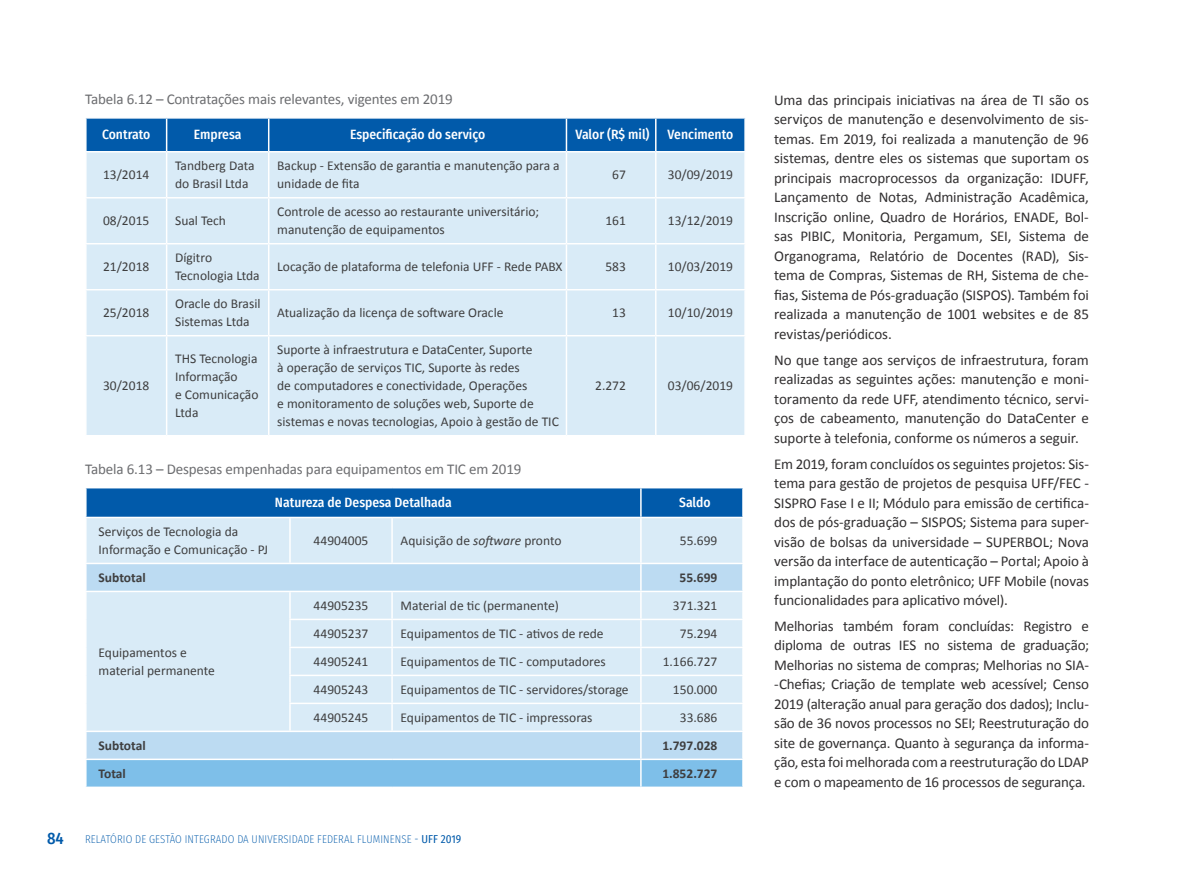
<style>
.page{position:relative;width:1191px;height:893px;background:#fff}
.page>*{position:absolute;margin:0;border:0;box-sizing:border-box;transform-origin:0 0}
.t1{font:500 16.5px "Fira Sans Condensed";color:#015aaa}
.t2{font:15px/19.5px "Calibri";letter-spacing:-.01em;color:#312f30;text-align:justify}
.t3{font:15px "Calibri";letter-spacing:-.01em;color:#6c6d70}
.t4{font:13.5px/18px "Calibri";color:#3e3e3f}
.t5{font:500 13.5px "Fira Sans Condensed";color:#fff}
.t6{font:700 13.5px "Calibri";color:#3e3e3f}
.t7{font:200 11.25px "Fira Sans Condensed";letter-spacing:.01em;color:#015aaa}
.s1{font-style:italic}
.s2{font-weight:300}
.s3{font-weight:400}
</style>
<div class="page">
<div style="left:87px;top:119px;width:657px;height:32px;background:#015aaa"></div>
<div style="left:87px;top:153px;width:657px;height:282px;background:#d9ebf7"></div>
<hr style="left:166px;top:119px;width:1px;height:32px;background:#fff">
<hr style="left:268px;top:119px;width:1px;height:32px;background:#fff">
<hr style="left:566px;top:119px;width:1px;height:32px;background:#fff">
<hr style="left:655px;top:119px;width:1px;height:32px;background:#fff">
<hr style="left:166px;top:153px;width:1px;height:44px;background:#fff">
<hr style="left:268px;top:153px;width:1px;height:44px;background:#fff">
<hr style="left:566px;top:153px;width:1px;height:44px;background:#fff">
<hr style="left:655px;top:153px;width:1px;height:44px;background:#fff">
<hr style="left:85px;top:197px;width:82px;height:1px;background:#fff">
<hr style="left:167px;top:197px;width:102px;height:1px;background:#fff">
<hr style="left:166px;top:198px;width:1px;height:45px;background:#fff">
<hr style="left:269px;top:197px;width:297px;height:1px;background:#fff">
<hr style="left:268px;top:198px;width:1px;height:45px;background:#fff">
<hr style="left:566px;top:197px;width:90px;height:1px;background:#fff">
<hr style="left:566px;top:198px;width:1px;height:45px;background:#fff">
<hr style="left:656px;top:197px;width:90px;height:1px;background:#fff">
<hr style="left:655px;top:198px;width:1px;height:45px;background:#fff">
<hr style="left:85px;top:243px;width:82px;height:1px;background:#fff">
<hr style="left:167px;top:243px;width:102px;height:1px;background:#fff">
<hr style="left:166px;top:244px;width:1px;height:45px;background:#fff">
<hr style="left:269px;top:243px;width:297px;height:1px;background:#fff">
<hr style="left:268px;top:244px;width:1px;height:45px;background:#fff">
<hr style="left:566px;top:243px;width:90px;height:1px;background:#fff">
<hr style="left:566px;top:244px;width:1px;height:45px;background:#fff">
<hr style="left:656px;top:243px;width:90px;height:1px;background:#fff">
<hr style="left:655px;top:244px;width:1px;height:45px;background:#fff">
<hr style="left:85px;top:289px;width:82px;height:1px;background:#fff">
<hr style="left:167px;top:289px;width:102px;height:1px;background:#fff">
<hr style="left:166px;top:290px;width:1px;height:45px;background:#fff">
<hr style="left:269px;top:289px;width:297px;height:1px;background:#fff">
<hr style="left:268px;top:290px;width:1px;height:45px;background:#fff">
<hr style="left:566px;top:289px;width:90px;height:1px;background:#fff">
<hr style="left:566px;top:290px;width:1px;height:45px;background:#fff">
<hr style="left:656px;top:289px;width:90px;height:1px;background:#fff">
<hr style="left:655px;top:290px;width:1px;height:45px;background:#fff">
<hr style="left:85px;top:335px;width:82px;height:1px;background:#fff">
<hr style="left:167px;top:335px;width:102px;height:1px;background:#fff">
<hr style="left:166px;top:336px;width:1px;height:99px;background:#fff">
<hr style="left:269px;top:335px;width:297px;height:1px;background:#fff">
<hr style="left:268px;top:336px;width:1px;height:99px;background:#fff">
<hr style="left:566px;top:335px;width:90px;height:1px;background:#fff">
<hr style="left:566px;top:336px;width:1px;height:99px;background:#fff">
<hr style="left:656px;top:335px;width:90px;height:1px;background:#fff">
<hr style="left:655px;top:336px;width:1px;height:99px;background:#fff">
<div style="left:87px;top:518px;width:655px;height:45px;background:#d9ebf7"></div>
<hr style="left:289px;top:518px;width:2px;height:45px;background:#fff">
<hr style="left:391px;top:518px;width:2px;height:45px;background:#fff">
<hr style="left:640px;top:518px;width:1px;height:45px;background:#fff">
<svg style="left:86px;top:488px;width:657px;height:29px;background:#085eac"></svg>
<svg style="left:86px;top:564px;width:657px;height:223px;background:#c9e3f4"></svg>
<p class="t3" style="left:85px;top:90px;width:369px">Tabela 6.12 – Contratações mais relevantes, vigentes em 2019</p>
<p class="t5" style="left:102px;top:124px;width:50px">Contrato</p>
<p class="t5" style="left:194px;top:124px;width:49px">Empresa</p>
<p class="t5" style="left:350px;top:124px;width:137px">Especificação do serviço</p>
<p class="t5" style="left:575px;top:124px;width:76px">Valor (R$ mil)</p>
<p class="t5" style="left:667px;top:124px;width:67px">Vencimento</p>
<p class="t4" style="left:103px;top:165px;width:48px">13/2014</p>
<p class="t4" style="left:175px;top:156px;width:81px">Tandberg Data do Brasil Ltda</p>
<p class="t4" style="left:277px;top:156px;width:284px">Backup - Extensão de garantia e manutenção para a unidade de fita</p>
<p class="t4" style="left:612px;top:165px;width:15px">67</p>
<p class="t4" style="left:668px;top:165px;width:67px">30/09/2019</p>
<p class="t4" style="left:103px;top:211px;width:48px">08/2015</p>
<p class="t4" style="left:175px;top:211px;width:52px">Sual Tech</p>
<p class="t4" style="left:277px;top:202px;width:263px">Controle de acesso ao restaurante universitário; manutenção de equipamentos</p>
<p class="t4" style="left:605px;top:211px;width:22px">161</p>
<p class="t4" style="left:668px;top:211px;width:67px">13/12/2019</p>
<p class="t4" style="left:103px;top:257px;width:48px">21/2018</p>
<p class="t4" style="left:175px;top:248px;width:86px">Dígitro<br>Tecnologia Ltda</p>
<p class="t4" style="left:277px;top:257px;width:287px">Locação de plataforma de telefonia UFF - Rede PABX</p>
<p class="t4" style="left:605px;top:257px;width:22px">583</p>
<p class="t4" style="left:668px;top:257px;width:67px">10/03/2019</p>
<p class="t4" style="left:103px;top:303px;width:48px">25/2018</p>
<p class="t4" style="left:175px;top:294px;width:87px">Oracle do Brasil<br>Sistemas Ltda</p>
<p class="t4" style="left:277px;top:303px;width:228px">Atualização da licença de software Oracle</p>
<p class="t4" style="left:612px;top:303px;width:15px">13</p>
<p class="t4" style="left:668px;top:303px;width:67px">10/10/2019</p>
<p class="t4" style="left:103px;top:376px;width:48px">30/2018</p>
<p class="t4" style="left:175px;top:349px;width:85px">THS Tecnologia<br>Informação<br>e Comunicação<br>Ltda</p>
<p class="t4" style="left:277px;top:340px;width:283px">Suporte à infraestrutura e DataCenter, Suporte<br>à operação de serviços TIC, Suporte às redes<br>de computadores e conectividade, Operações<br>e monitoramento de soluções web, Suporte de sistemas e novas tecnologias, Apoio à gestão de TIC</p>
<p class="t3" style="left:85px;top:460px;width:438px">Tabela 6.13 – Despesas empenhadas para equipamentos em TIC em 2019</p>
<p class="t4" style="left:595px;top:376px;width:32px">2.272</p>
<p class="t4" style="left:668px;top:376px;width:67px">03/06/2019</p>
<p class="t5" style="left:275px;top:491px;width:178px">Natureza de Despesa Detalhada</p>
<p class="t5" style="left:679px;top:491px;width:33px">Saldo</p>
<p class="t4" style="left:99px;top:522px;width:171px">Serviços de Tecnologia da<br>Informação e Comunicação - PJ</p>
<p class="t4" style="left:314px;top:531px;width:56px">44904005</p>
<p class="t4" style="left:400px;top:531px;width:162px">Aquisição de <span class="s1">software</span> pronto</p>
<p class="t4" style="left:680px;top:531px;width:39px">55.699</p>
<p class="t6" style="left:99px;top:568px;width:49px">Subtotal</p>
<p class="t6" style="left:679px;top:568px;width:39px">55.699</p>
<p class="t4" style="left:99px;top:643px;width:118px">Equipamentos e material permanente</p>
<p class="t4" style="left:314px;top:596px;width:56px">44905235</p>
<p class="t4" style="left:400px;top:596px;width:160px">Material de tic (permanente)</p>
<p class="t4" style="left:673px;top:596px;width:46px">371.321</p>
<p class="t4" style="left:314px;top:624px;width:56px">44905237</p>
<p class="t4" style="left:400px;top:624px;width:205px">Equipamentos de TIC - ativos de rede</p>
<p class="t4" style="left:680px;top:624px;width:39px">75.294</p>
<p class="t4" style="left:314px;top:652px;width:56px">44905241</p>
<p class="t4" style="left:400px;top:652px;width:207px">Equipamentos de TIC - computadores</p>
<p class="t4" style="left:662px;top:652px;width:56px">1.166.727</p>
<p class="t4" style="left:314px;top:680px;width:56px">44905243</p>
<p class="t4" style="left:400px;top:680px;width:230px">Equipamentos de TIC - servidores/storage</p>
<p class="t4" style="left:673px;top:680px;width:46px">150.000</p>
<p class="t4" style="left:314px;top:708px;width:56px">44905245</p>
<p class="t4" style="left:400px;top:708px;width:193px">Equipamentos de TIC - impressoras</p>
<p class="t4" style="left:680px;top:708px;width:39px">33.686</p>
<p class="t6" style="left:99px;top:736px;width:49px">Subtotal</p>
<p class="t6" style="left:662px;top:736px;width:57px">1.797.028</p>
<p class="t6" style="left:99px;top:764px;width:29px">Total</p>
<p class="t6" style="left:662px;top:764px;width:57px">1.852.727</p>
<p class="t1" style="left:47px;top:825px;width:18px">84</p>
<p class="t7" style="left:85px;top:829px;width:377px">RELATÓRIO DE GESTÃO INTEGRADO DA UNIVERSIDADE FEDERAL FLUMINENSE <span class="s2">-</span> <span class="s3">UFF 2019</span></p>
<p class="t2" style="left:774px;top:89px;width:316px">Uma das principais iniciativas na área de TI são os serviços de manutenção e desenvolvimento de sis&shy;temas. Em 2019, foi realizada a manutenção de 96 sistemas, dentre eles os sistemas que suportam os principais macroprocessos da organização: IDUFF, Lançamento de Notas, Administração Acadêmica, Inscrição online, Quadro de Horários, ENADE, Bol&shy;sas PIBIC, Monitoria, Pergamum, SEI, Sistema de Organograma, Relatório de Docentes (RAD), Sis&shy;tema de Compras, Sistemas de RH, Sistema de che&shy;fias, Sistema de Pós-graduação (SISPOS). Também foi realizada a manutenção de 1001 websites e de 85 revistas/periódicos.</p>
<p class="t2" style="left:774px;top:349px;width:316px">No que tange aos serviços de infraestrutura, foram realizadas as seguintes ações: manutenção e moni&shy;toramento da rede UFF, atendimento técnico, servi&shy;ços de cabeamento, manutenção do DataCenter e suporte à telefonia, conforme os números a seguir.</p>
<p class="t2" style="left:774px;top:453px;width:316px">Em 2019, foram concluídos os seguintes projetos: Sis&shy;tema para gestão de projetos de pesquisa UFF/FEC - SISPRO Fase I e II; Módulo para emissão de certifica&shy;dos de pós-graduação – SISPOS; Sistema para super&shy;visão de bolsas da universidade – SUPERBOL; Nova versão da interface de autenticação – Portal; Apoio à implantação do ponto eletrônico; UFF Mobile (novas funcionalidades para aplicativo móvel).</p>
<p class="t2" style="left:774px;top:615px;width:316px">Melhorias também foram concluídas: Registro e diploma de outras IES no sistema de graduação; Melhorias no sistema de compras; Melhorias no SIA--Chefias; Criação de template web acessível; Censo 2019 (alteração anual para geração dos dados); Inclu&shy;são de 36 novos processos no SEI; Reestruturação do site de governança. Quanto à segurança da informa&shy;ção, esta foi melhorada com a reestruturação do LDAP e com o mapeamento de 16 processos de segurança.</p>
</div>
